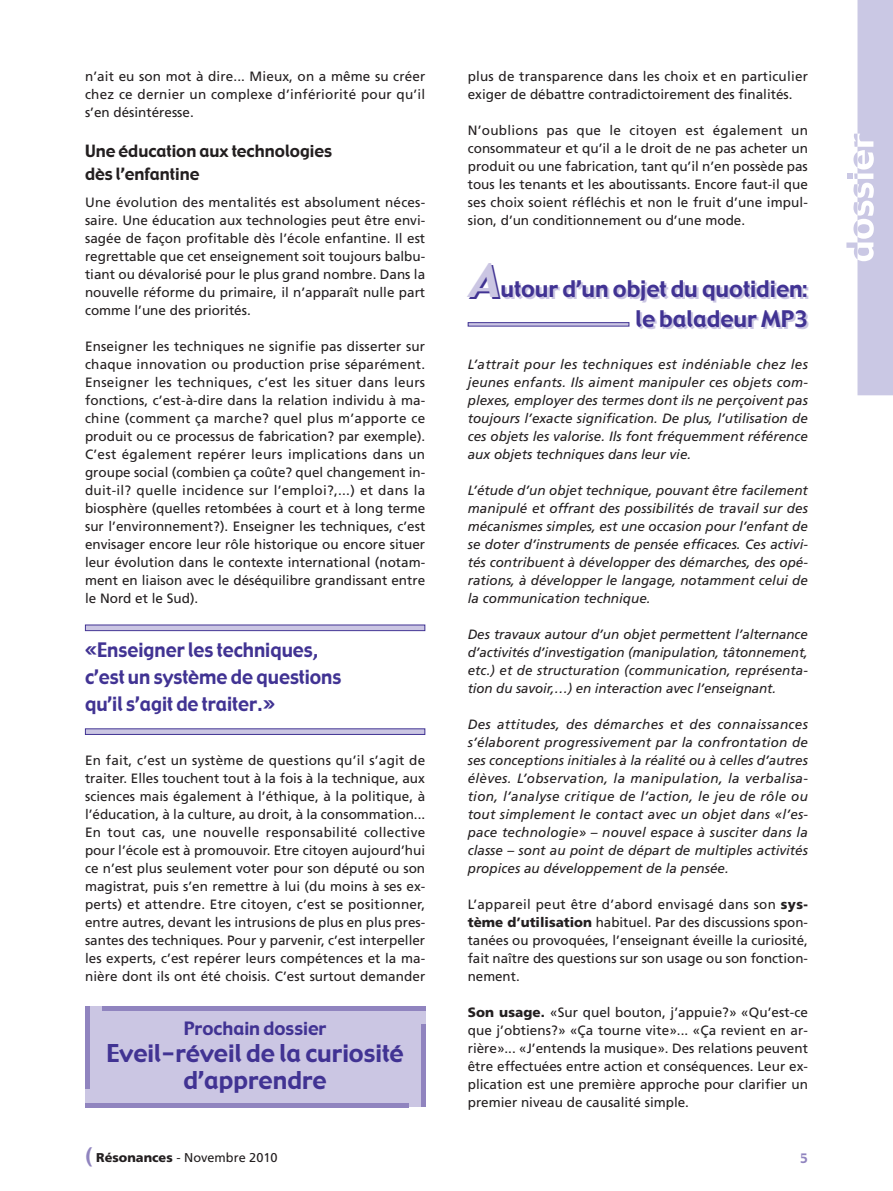
<style>
.page{position:relative;width:893px;height:1191px;background:#fff}
.page>*{position:absolute;margin:0;border:0;box-sizing:border-box;transform-origin:0 0}
.t1{font:24px/27px "Gadget";color:#413393;text-align:center}
.t2{font:22.35px/30px "Gadget";color:#413393;text-align:right}
.t3{font:19.5px/27px "Gadget";color:#413393;scale:.95 1}
.t4{font:18px "Gadget";color:#413393}
.t5{font:16.5px/22.5px "Gadget";color:#231f20}
.t6{font:13.5px/18px "Frutiger";color:#231f20;text-align:justify}
.t7{font:italic 13.5px/18px "Frutiger";color:#231f20;text-align:justify}
.t8{font:12.75px "Frutiger";color:#231f20}
.t9{font:12.75px "Gadget";color:#9084bf}
.s1{font-style:italic;font-size:45px;color:#cbc6e3}
.s2{font-weight:900}
.s3{font-family:"Gadget";font-size:21px;color:#9084bf}
</style>
<div class="page">
<svg style="left:846px;top:0;width:47px;height:395px"></svg>
<div style="left:86px;top:625px;width:338px;height:5px;background:#cbc6e3"></div>
<div style="left:85px;top:624px;width:340px;height:7px;border:1px solid #413393"></div>
<div style="left:86px;top:729px;width:338px;height:5px;background:#cbc6e3"></div>
<div style="left:85px;top:728px;width:340px;height:7px;border:1px solid #413393"></div>
<div style="left:85px;top:1006px;width:340px;height:101px;background:#cbc6e3"></div>
<hr style="left:85px;top:1006px;width:4px;height:83px;background:#9084bf">
<hr style="left:85px;top:1103px;width:323px;height:4px;background:#9084bf">
<hr style="left:421px;top:1024px;width:4px;height:83px;background:#9084bf">
<hr style="left:102px;top:1006px;width:323px;height:4px;background:#9084bf">
<div style="left:468px;top:322px;width:161px;height:4px;border:1px solid #413393"></div>
<p class="t6" style="left:85px;top:68px;width:342px">n’ait eu son mot à dire... Mieux, on a même su créer chez ce dernier un complexe d’infériorité pour qu’il s’en désintéresse.</p>
<p class="t5" style="left:85px;top:141px;width:249px">Une éducation aux technologies dès l’enfantine</p>
<p class="t6" style="left:85px;top:194px;width:342px">Une évolution des mentalités est absolument néces&shy;saire. Une éducation aux technologies peut être envi&shy;sagée de façon profitable dès l’école enfantine. Il est regrettable que cet enseignement soit toujours balbu&shy;tiant ou dévalorisé pour le plus grand nombre. Dans la nouvelle réforme du primaire, il n’apparaît nulle part comme l’une des priorités.</p>
<p class="t6" style="left:85px;top:338px;width:342px">Enseigner les techniques ne signifie pas disserter sur chaque innovation ou production prise séparément.<br>Enseigner les techniques, c’est les situer dans leurs fonctions, c’est-à-dire dans la relation individu à ma&shy;chine (comment ça marche? quel plus m’apporte ce produit ou ce processus de fabrication? par exemple).<br>C’est également repérer leurs implications dans un groupe social (combien ça coûte? quel changement in&shy;duit-il? quelle incidence sur l’emploi?,...) et dans la biosphère (quelles retombées à court et à long terme sur l’environnement?). Enseigner les techniques, c’est envisager encore leur rôle historique ou encore situer leur évolution dans le contexte international (notam&shy;ment en liaison avec le déséquilibre grandissant entre le Nord et le Sud).</p>
<h3 class="t3" style="left:85px;top:638px;width:271px">«Enseigner les techniques, c’est un système de questions qu’il s’agit de traiter.»</h3>
<p class="t6" style="left:85px;top:752px;width:342px">En fait, c’est un système de questions qu’il s’agit de traiter. Elles touchent tout à la fois à la technique, aux sciences mais également à l’éthique, à la politique, à l’éducation, à la culture, au droit, à la consommation...<br>En tout cas, une nouvelle responsabilité collective pour l’école est à promouvoir. Etre citoyen aujourd’hui ce n’est plus seulement voter pour son député ou son magistrat, puis s’en remettre à lui (du moins à ses ex&shy;perts) et attendre. Etre citoyen, c’est se positionner, entre autres, devant les intrusions de plus en plus pres&shy;santes des techniques. Pour y parvenir, c’est interpeller les experts, c’est repérer leurs compétences et la ma&shy;nière dont ils ont été choisis. C’est surtout demander</p>
<h3 class="t4" style="left:184px;top:1021px;width:144px">Prochain dossier</h3>
<h1 class="t1" style="left:107px;top:1041px;width:299px">Eveil-réveil de la curiosité d’apprendre</h1>
<p class="t6" style="left:468px;top:68px;width:342px">plus de transparence dans les choix et en particulier exiger de débattre contradictoirement des finalités.</p>
<p class="t6" style="left:468px;top:122px;width:342px">N’oublions pas que le citoyen est également un consommateur et qu’il a le droit de ne pas acheter un produit ou une fabrication, tant qu’il n’en possède pas tous les tenants et les aboutissants. Encore faut-il que ses choix soient réfléchis et non le fruit d’une impul&shy;sion, d’un conditionnement ou d’une mode.</p>
<h2 class="t2" style="left:468px;top:275px;width:342px"><span class="s1">A</span>utour d’un objet du quotidien: le baladeur MP3</h2>
<p class="t7" style="left:468px;top:356px;width:342px">L’attrait pour les techniques est indéniable chez les jeunes enfants. Ils aiment manipuler ces objets com&shy;plexes, employer des termes dont ils ne perçoivent pas toujours l’exacte signification. De plus, l’utilisation de ces objets les valorise. Ils font fréquemment référence aux objets techniques dans leur vie.</p>
<p class="t7" style="left:468px;top:482px;width:342px">L’étude d’un objet technique, pouvant être facilement manipulé et offrant des possibilités de travail sur des mécanismes simples, est une occasion pour l’enfant de se doter d’instruments de pensée efficaces. Ces activi&shy;tés contribuent à développer des démarches, des opé&shy;rations, à développer le langage, notamment celui de la communication technique.</p>
<p class="t7" style="left:468px;top:626px;width:342px">Des travaux autour d’un objet permettent l’alternance d’activités d’investigation (manipulation, tâtonnement, etc.) et de structuration (communication, représenta&shy;tion du savoir,…) en interaction avec l’enseignant.</p>
<p class="t7" style="left:468px;top:716px;width:342px">Des attitudes, des démarches et des connaissances s’élaborent progressivement par la confrontation de ses conceptions initiales à la réalité ou à celles d’autres élèves. L’observation, la manipulation, la verbalisa&shy;tion, l’analyse critique de l’action, le jeu de rôle ou tout simplement le contact avec un objet dans «l’es&shy;pace technologie» – nouvel espace à susciter dans la classe – sont au point de départ de multiples activités propices au développement de la pensée.</p>
<p class="t6" style="left:468px;top:896px;width:342px">L’appareil peut être d’abord envisagé dans son <span class="s2">sys&shy;tème d’utilisation</span> habituel. Par des discussions spon&shy;tanées ou provoquées, l’enseignant éveille la curiosité, fait naître des questions sur son usage ou son fonction&shy;nement.</p>
<p class="t6" style="left:468px;top:1004px;width:342px"><span class="s2">Son usage.</span> «Sur quel bouton, j’appuie?» «Qu’est-ce que j’obtiens?» «Ça tourne vite»... «Ça revient en ar&shy;rière»... «J’entends la musique». Des relations peuvent être effectuées entre action et conséquences. Leur ex&shy;plication est une première approche pour clarifier un premier niveau de causalité simple.</p>
<p class="t8" style="left:85px;top:1152px;width:194px"><span class="s3">(</span> <span class="s2">Résonances</span> - Novembre 2010</p>
<p class="t9" style="left:800px;top:1153px;width:9px">5</p>
</div>
